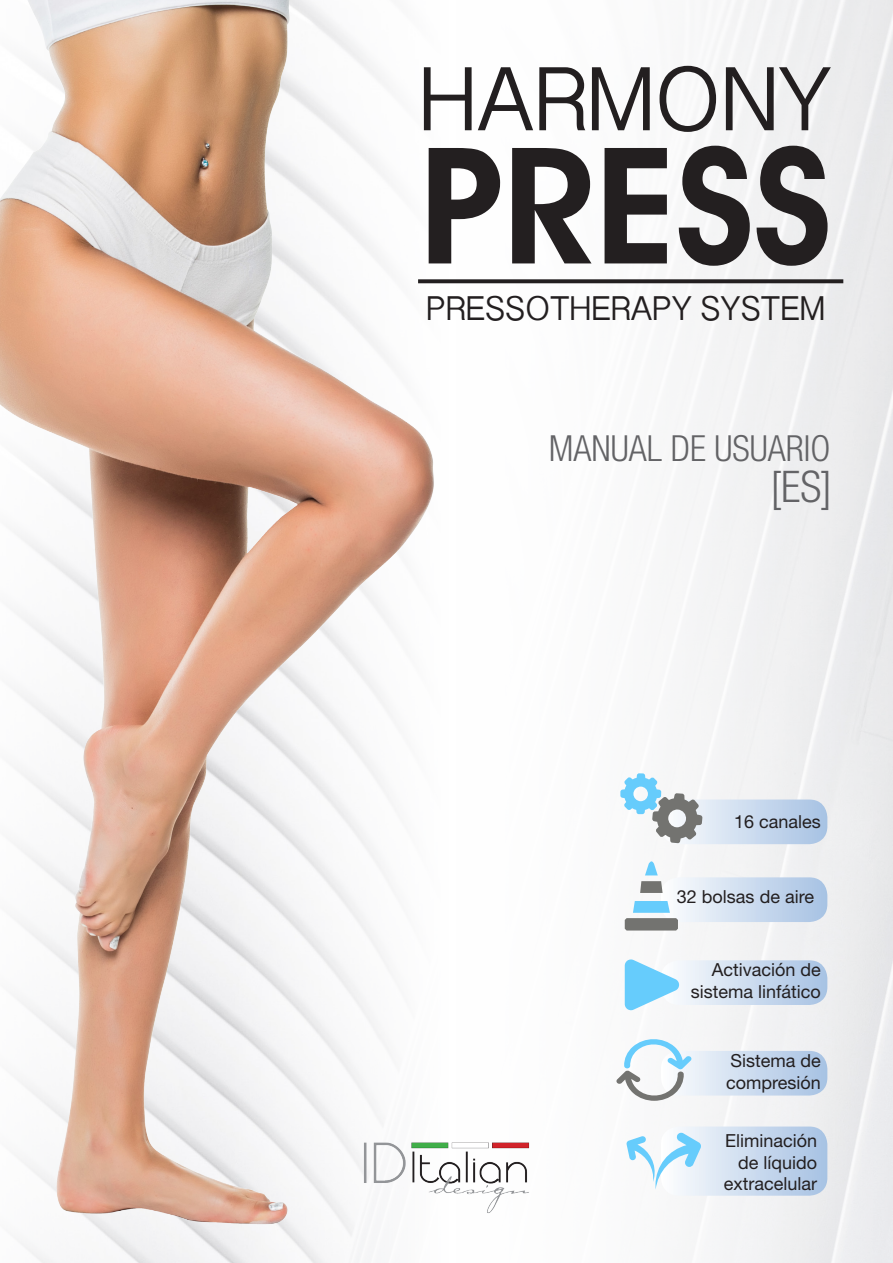
<style>
.page{position:relative;width:893px;height:1263px;background:#fff}
.page>*{position:absolute;margin:0;border:0;box-sizing:border-box;transform-origin:0 0}
.t1{font:600 162.45px "Avant Garde IT Cby BT";color:#231f20}
.t2{font:84.45px "Kannada Sangam MN";color:#231f20}
.t3{font:300 condensed 43.65px "Helvetica Neue LT Std";color:#636366}
.t4{font:300 condensed 36px "Helvetica Neue LT Std";color:#636366}
.t5{font:31.65px "Kannada Sangam MN";color:#231f20}
.t6{font:18px/21.6px "Helvetica Neue LT Std";color:#231f20;text-align:right}
</style>
<div class="page">
<svg style="left:562px;top:279px;width:281px;height:4px"></svg>
<img style="left:0;top:0;width:562px;height:1263px">
<svg style="left:620px;top:773px;width:207px;height:71px"></svg>
<svg style="left:625px;top:858px;width:202px;height:72px"></svg>
<svg style="left:626px;top:1126px;width:201px;height:70px"></svg>
<svg style="left:616px;top:1037px;width:211px;height:64px"></svg>
<svg style="left:625px;top:959px;width:202px;height:51px"></svg>
<p class="t2" style="left:419px;top:52px;width:415px">HARMONY</p>
<p class="t1" style="left:419px;top:108px;width:414px">PRESS</p>
<p class="t5" style="left:426px;top:290px;width:401px">PRESSOTHERAPY SYSTEM</p>
<p class="t4" style="left:549px;top:427px;width:283px">MANUAL DE USUARIO</p>
<p class="t3" style="left:770px;top:462px;width:63px">[ES]</p>
<p class="t6" style="left:734px;top:811px;width:88px">16 canales</p>
<p class="t6" style="left:677px;top:886px;width:139px">32 bolsas de aire</p>
<p class="t6" style="left:691px;top:959px;width:132px">Activación de sistema linfático</p>
<p class="t6" style="left:726px;top:1049px;width:96px;text-align:left">Sistema de compresión</p>
<p class="t6" style="left:724px;top:1129px;width:95px">Eliminación de líquido extracelular</p>
</div>
